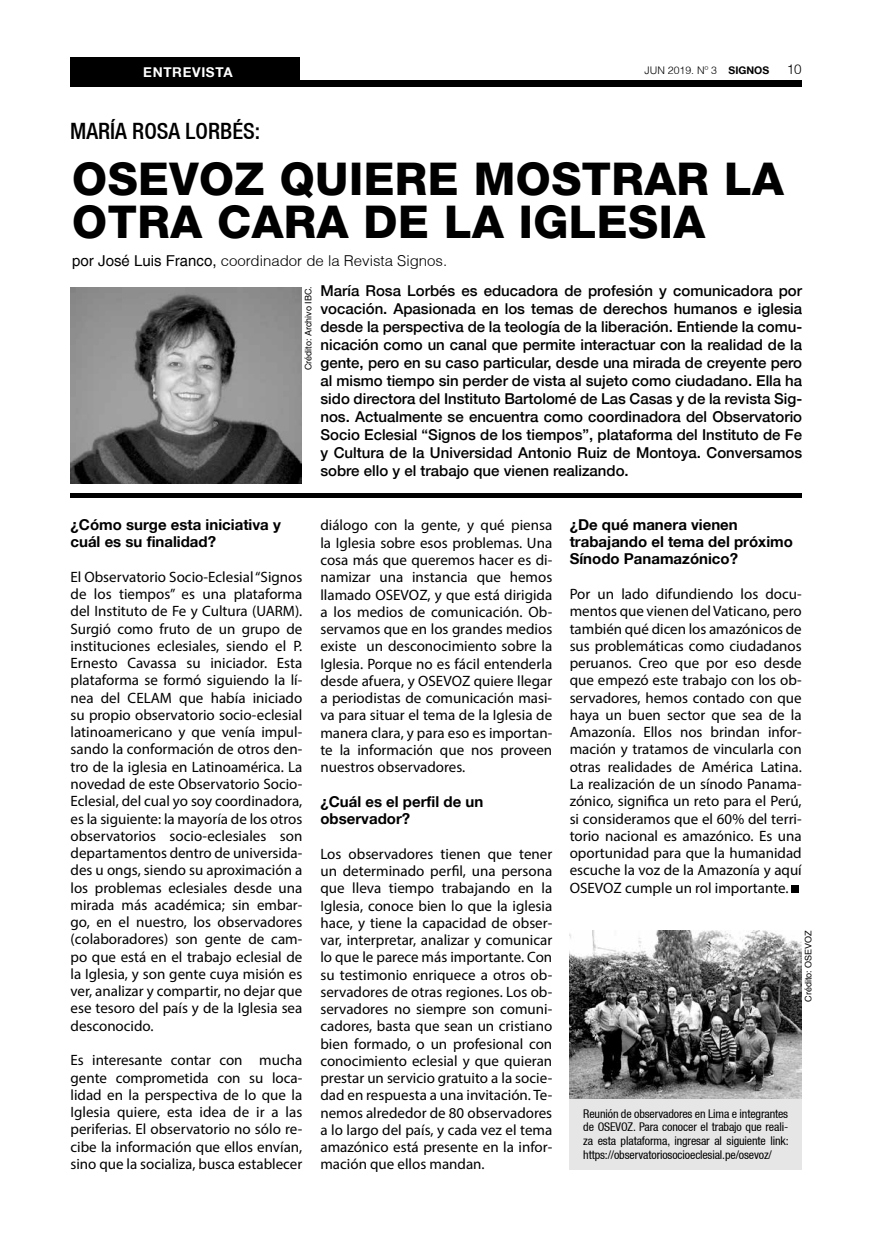
<style>
.page{position:relative;width:872px;height:1255px;background:#fff}
.page>*{position:absolute;margin:0;border:0;box-sizing:border-box;transform-origin:0 0}
.t1{font:800 45px/42.8px "Helvetica 85";letter-spacing:.01em;color:#000}
.t2{font:500 condensed 22.5px "Helvetica 67";color:#000}
.t3{font:15px/17.2px "Myriad Pro";color:#000;text-align:justify}
.t4{font:500 15px/18px "Helvetica 65";color:#000;text-align:justify}
.t5{font:700 15px/17.2px "Helvetica 75";color:#000}
.t6{font:300 15px "Helvetica";color:#000}
.t7{font:700 13.5px "Helvetica 75";letter-spacing:.05em;color:#fff}
.t8{font:300 13.5px "Helvetica";color:#000}
.t9{font:condensed 12px/13.5px "Helvetica 57";letter-spacing:-.01em;color:#000;text-align:justify}
.t10{font:300 10.5px "Helvetica";color:#000}
.t11{font:9px "Helvetica";color:#000}
.s1{font-family:"Helvetica 75";font-weight:700}
.s2{font-weight:400}
</style>
<div class="page">
<div style="left:70px;top:81px;width:731px;height:6px;background:#000"></div>
<hr style="left:71px;top:493px;width:731px;height:4px;background:#000">
<div style="left:70px;top:57px;width:229px;height:30px;background:#000"></div>
<div style="left:792px;top:885px;width:7px;height:7px;background:#000"></div>
<img style="left:70px;top:287px;width:232px;height:196px">
<div style="left:569px;top:1098px;width:232px;height:71px;background:#e6e6e6"></div>
<img style="left:570px;top:930px;width:231px;height:168px">
<p class="t7" style="left:143px;top:64px;width:91px">ENTREVISTA</p>
<p class="t10" style="left:644px;top:63px;width:126px">JUN 2019. Nº 3 <span class="s1">SIGNOS</span></p>
<p class="t8" style="left:786px;top:60px;width:17px">10</p>
<h2 class="t2" style="left:70px;top:118px;width:191px">MARÍA ROSA LORBÉS:</h2>
<h1 class="t1" style="left:72px;top:157px;width:713px">OSEVOZ QUIERE MOSTRAR LA<br>OTRA CARA DE LA IGLESIA</h1>
<p class="t6" style="left:72px;top:252px;width:376px"><span class="s2">por José Luis Franco,</span> coordinador de la Revista Signos.</p>
<p class="t11" style="left:303px;top:370px;width:86px;rotate:-90deg">Crédito: Archivo IBC.</p>
<p class="t4" style="left:320px;top:281px;width:483px">María Rosa Lorbés es educadora de profesión y comunicadora por vocación. Apasionada en los temas de derechos humanos e iglesia desde la perspectiva de la teología de la liberación. Entiende la comu&shy;nicación como un canal que permite interactuar con la realidad de la gente, pero en su caso particular, desde una mirada de creyente pero al mismo tiempo sin perder de vista al sujeto como ciudadano. Ella ha sido directora del Instituto Bartolomé de Las Casas y de la revista Sig&shy;nos. Actualmente se encuentra como coordinadora del Observatorio Socio Eclesial “Signos de los tiempos”, plataforma del Instituto de Fe y Cultura de la Universidad Antonio Ruiz de Montoya. Conversamos sobre ello y el trabajo que vienen realizando.</p>
<p class="t5" style="left:71px;top:515px;width:212px">¿Cómo surge esta iniciativa y cuál es su finalidad?</p>
<p class="t3" style="left:71px;top:568px;width:233px">El Observatorio Socio-Eclesial “Signos de los tiempos” es una plataforma del Instituto de Fe y Cultura (UARM).<br>Surgió como fruto de un grupo de instituciones eclesiales, siendo el P.<br>Ernesto Cavassa su iniciador. Esta plataforma se formó siguiendo la lí&shy;nea del CELAM que había iniciado su propio observatorio socio-eclesial latinoamericano y que venía impul&shy;sando la conformación de otros den&shy;tro de la iglesia en Latinoamérica. La novedad de este Observatorio Socio-Eclesial, del cual yo soy coordinadora, es la siguiente: la mayoría de los otros observatorios socio-eclesiales son departamentos dentro de universida&shy;des u ongs, siendo su aproximación a los problemas eclesiales desde una mirada más académica; sin embar&shy;go, en el nuestro, los observadores (colaboradores) son gente de cam&shy;po que está en el trabajo eclesial de la Iglesia, y son gente cuya misión es ver, analizar y compartir, no dejar que ese tesoro del país y de la Iglesia sea desconocido.</p>
<p class="t3" style="left:71px;top:1051px;width:233px">Es interesante contar con mucha gente comprometida con su loca&shy;lidad en la perspectiva de lo que la Iglesia quiere, esta idea de ir a las periferias. El observatorio no sólo re&shy;cibe la información que ellos envían, sino que la socializa, busca establecer</p>
<p class="t3" style="left:320px;top:516px;width:233px">diálogo con la gente, y qué piensa la Iglesia sobre esos problemas. Una cosa más que queremos hacer es di&shy;namizar una instancia que hemos llamado OSEVOZ, y que está dirigida a los medios de comunicación. Ob&shy;servamos que en los grandes medios existe un desconocimiento sobre la Iglesia. Porque no es fácil entenderla desde afuera, y OSEVOZ quiere llegar a periodistas de comunicación masi&shy;va para situar el tema de la Iglesia de manera clara, y para eso es importan&shy;te la información que nos proveen nuestros observadores.</p>
<p class="t5" style="left:320px;top:792px;width:164px">¿Cuál es el perfil de un observador?</p>
<p class="t3" style="left:320px;top:844px;width:233px">Los observadores tienen que tener un determinado perfil, una persona que lleva tiempo trabajando en la Iglesia, conoce bien lo que la iglesia hace, y tiene la capacidad de obser&shy;var, interpretar, analizar y comunicar lo que le parece más importante. Con su testimonio enriquece a otros ob&shy;servadores de otras regiones. Los ob&shy;servadores no siempre son comuni&shy;cadores, basta que sean un cristiano bien formado, o un profesional con conocimiento eclesial y que quieran prestar un servicio gratuito a la socie&shy;dad en respuesta a una invitación. Te&shy;nemos alrededor de 80 observadores a lo largo del país, y cada vez el tema amazónico está presente en la infor&shy;mación que ellos mandan.</p>
<p class="t5" style="left:569px;top:515px;width:225px">¿De qué manera vienen trabajando el tema del próximo<br>Sínodo Panamazónico?</p>
<p class="t3" style="left:569px;top:585px;width:234px">Por un lado difundiendo los docu&shy;mentos que vienen del Vaticano, pero también qué dicen los amazónicos de sus problemáticas como ciudadanos peruanos. Creo que por eso desde que empezó este trabajo con los ob&shy;servadores, hemos contado con que haya un buen sector que sea de la Amazonía. Ellos nos brindan infor&shy;mación y tratamos de vincularla con otras realidades de América Latina.<br>La realización de un sínodo Panama&shy;zónico, significa un reto para el Perú, si consideramos que el 60% del terri&shy;torio nacional es amazónico. Es una oportunidad para que la humanidad escuche la voz de la Amazonía y aquí OSEVOZ cumple un rol importante.</p>
<p class="t11" style="left:803px;top:1001px;width:73px;rotate:-90deg">Crédito: OSEVOZ</p>
<p class="t9" style="left:583px;top:1106px;width:207px">Reunión de observadores en Lima e integrantes de OSEVOZ. Para conocer el trabajo que reali&shy;za esta plataforma, ingresar al siguiente link: https://observatoriosocioeclesial.pe/osevoz/</p>
</div>
